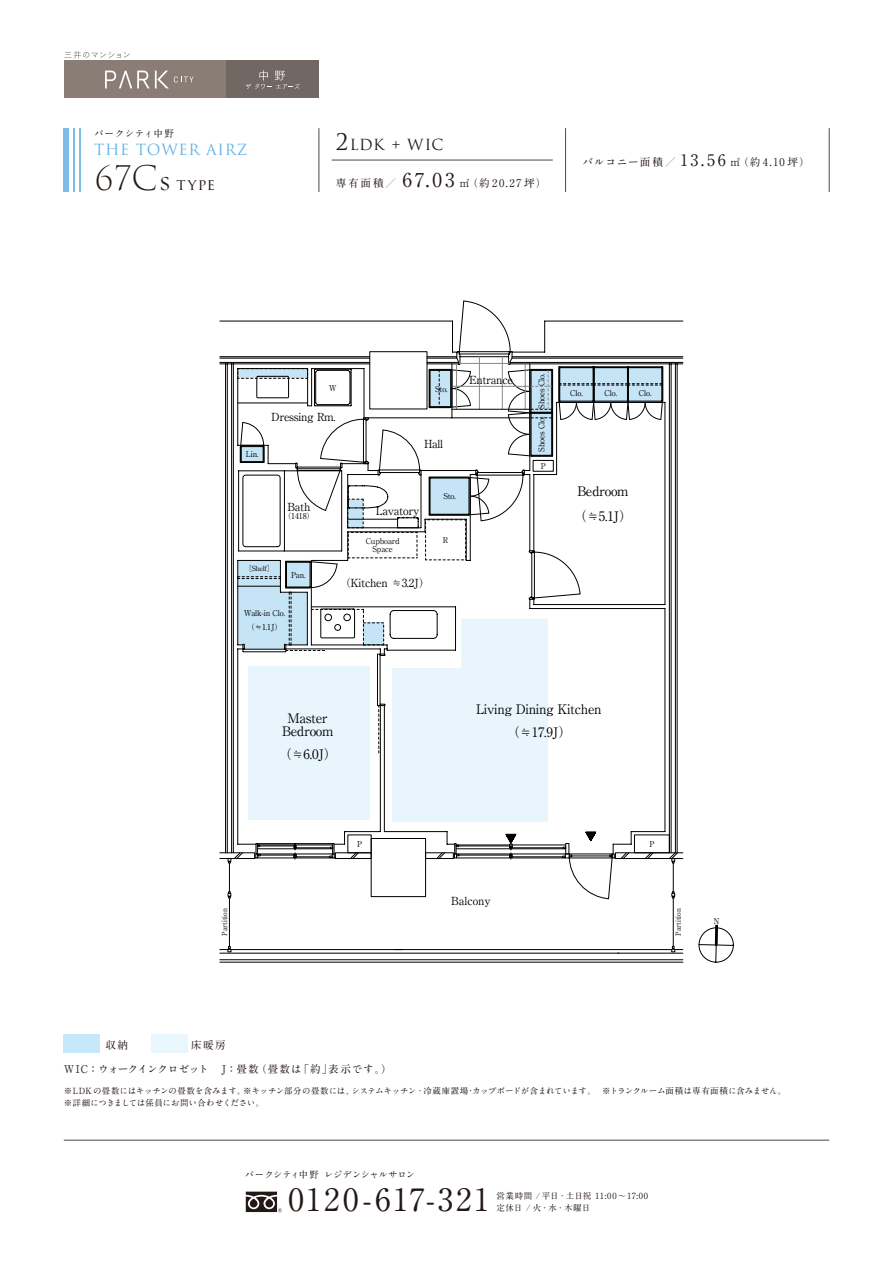
<style>
.page{position:relative;width:893px;height:1263px;background:#fff}
.page>*{position:absolute;margin:0;border:0;box-sizing:border-box;transform-origin:0 0}
.t1{font:700 30.9px "A1 Mincho Std";letter-spacing:.08em;color:#231815}
.t2{font:15.3px "Trajan Pro 3";color:#231815}
.t3{font:15px "Trajan Pro 3";letter-spacing:.05em;color:#61b2e4}
.t4{font:14.85px "Trajan Pro 3";letter-spacing:.035em;color:#231815}
.t5{font:13.05px/23px "Ryumin Pro Regular 90 msp RKSJ H";letter-spacing:-.025em;color:#000;text-align:center}
.t6{font:11.1px "Ryumin Pro Regular 90 msp RKSJ H";letter-spacing:-.025em;color:#000}
.t7{font:11.1px "Ryumin Pro Regular 90 msp RKSJ H";color:#000}
.t8{font:700 10.65px "A1 Mincho Std";letter-spacing:.005em;color:#231815}
.t9{font:700 10.65px "A1 Mincho Std";letter-spacing:.095em;color:#231815}
.t10{font:700 10.65px "A1 Mincho Std";letter-spacing:.165em;color:#231815}
.t11{font:700 9.6px "A1 Mincho Std";letter-spacing:.065em;color:#231815}
.t12{font:700 9.3px "A1 Mincho Std";letter-spacing:-.02em;color:#231815}
.t13{font:700 8.55px/12px "A1 Mincho Std";letter-spacing:-.005em;color:#231815}
.t14{font:700 8.55px/12px "A1 Mincho Std";letter-spacing:.045em;color:#231815}
.t15{font:7.95px "Ryumin Pro Regular 90 msp RKSJ H";letter-spacing:-.02em;color:#000}
.t16{font:7.05px "Ryumin Pro Regular 90 msp RKSJ H";letter-spacing:.005em;color:#000}
.s1{font-weight:300;font-size:33px}
.s2{font-family:"Cormorant Infant";font-weight:300;font-size:33px}
.s3{font-size:22.35px}
.s4{font-size:19.2px}
.s5{font-size:15.9px}
</style>
<div class="page">
<hr style="left:64px;top:1140px;width:765px;height:1px;background:#4c4948">
<div style="left:226px;top:61px;width:93px;height:37px;background:#716864"></div>
<div style="left:64px;top:61px;width:162px;height:37px;background:#897d76"></div>
<svg style="left:65px;top:51px;width:65px;height:7px"></svg>
<svg style="left:105px;top:71px;width:89px;height:17px"></svg>
<svg style="left:245px;top:70px;width:55px;height:19px"></svg>
<div style="left:64px;top:1034px;width:36px;height:18px;background:#c7e8fa"></div>
<div style="left:151px;top:1034px;width:36px;height:18px;background:#eaf6fd"></div>
<svg style="left:246px;top:1191px;width:36px;height:21px"></svg>
<hr style="left:332px;top:160px;width:221px;height:1px;background:#4c4948">
<div style="left:64px;top:128px;width:5px;height:64px;background:#7dbce8"></div>
<hr style="left:73px;top:128px;width:2px;height:64px;background:#7dbce8">
<hr style="left:79px;top:128px;width:2px;height:64px;background:#7dbce8">
<hr style="left:319px;top:128px;width:1px;height:64px;background:#4c4948">
<hr style="left:565px;top:128px;width:1px;height:64px;background:#4c4948">
<hr style="left:829px;top:128px;width:1px;height:64px;background:#4c4948">
<hr style="left:220px;top:959px;width:463px;height:1px;background:#000">
<hr style="left:220px;top:953px;width:463px;height:1px;background:#000">
<hr style="left:231px;top:949px;width:441px;height:1px;background:#000">
<hr style="left:220px;top:962px;width:463px;height:1px;background:#000">
<svg style="left:671px;top:946px;width:12px;height:6px"></svg>
<hr style="left:673px;top:898px;width:1px;height:48px;background:#000">
<svg style="left:220px;top:946px;width:11px;height:6px"></svg>
<hr style="left:229px;top:898px;width:1px;height:48px;background:#000">
<svg style="left:219px;top:301px;width:464px;height:599px"></svg>
<hr style="left:512px;top:845px;width:54px;height:1px;background:#000">
<hr style="left:456px;top:845px;width:54px;height:1px;background:#000">
<hr style="left:456px;top:848px;width:110px;height:1px;background:#000">
<svg style="left:699px;top:924px;width:35px;height:38px"></svg>
<p class="t11" style="left:94px;top:125px;width:81px">パークシティ中野</p>
<h3 class="t3" style="left:94px;top:139px;width:155px">THE TOWER AIRZ</h3>
<h2 class="t2" style="left:94px;top:174px;width:122px"><span class="s1">67C</span><span class="s2">s</span> type</h2>
<h3 class="t4" style="left:336px;top:134px;width:109px"><span class="s3">2</span>LDK + WIC</h3>
<p class="t10" style="left:336px;top:175px;width:212px">専有面積／ <span class="s4">67.03</span> ㎡（約20.27坪）</p>
<p class="t9" style="left:583px;top:153px;width:229px">バルコニー面積／ <span class="s5">13.56</span> ㎡（約4.10 坪）</p>
<p class="t15" style="left:246px;top:448px;width:14px">Lin.</p>
<p class="t15" style="left:329px;top:381px;width:9px">W</p>
<p class="t6" style="left:271px;top:408px;width:66px">Dressing Rm.</p>
<p class="t15" style="left:435px;top:382px;width:14px">Sto.</p>
<p class="t6" style="left:424px;top:435px;width:20px">Hall</p>
<p class="t6" style="left:469px;top:371px;width:45px">Entrance</p>
<p class="t16" style="left:245px;top:563px;width:30px">［Shelf］</p>
<p class="t6" style="left:288px;top:498px;width:24px">Bath</p>
<p class="t15" style="left:284px;top:510px;width:33px">（1418）</p>
<p class="t15" style="left:291px;top:568px;width:16px">Pan.</p>
<p class="t15" style="left:244px;top:606px;width:43px">Walk-in Clo.</p>
<p class="t15" style="left:247px;top:621px;width:37px">（≒1.1J）</p>
<p class="t6" style="left:376px;top:502px;width:45px">Lavatory</p>
<p class="t15" style="left:443px;top:490px;width:14px">Sto.</p>
<p class="t15" style="left:366px;top:535px;width:36px">Cupboard</p>
<p class="t15" style="left:443px;top:534px;width:7px">R</p>
<p class="t15" style="left:373px;top:543px;width:22px">Space</p>
<p class="t6" style="left:340px;top:574px;width:92px">（Kitchen ≒3.2J）</p>
<p class="t15" style="left:535px;top:409px;width:37px;rotate:-90deg">Shoes Clo.</p>
<p class="t15" style="left:535px;top:452px;width:37px;rotate:-90deg">Shoes Clo.</p>
<p class="t15" style="left:541px;top:460px;width:7px">P</p>
<p class="t15" style="left:570px;top:387px;width:14px">Clo.</p>
<p class="t15" style="left:605px;top:387px;width:14px">Clo.</p>
<p class="t15" style="left:639px;top:387px;width:14px">Clo.</p>
<h3 class="t5" style="left:574px;top:478px;width:60px;line-height:24.6px;text-align:left">Bedroom（≒5.1J）</h3>
<h3 class="t5" style="left:282px;top:710px;width:53px;line-height:13.2px">Master<br>Bedroom</h3>
<h3 class="t5" style="left:279px;top:741px;width:60px">（≒6.0J）</h3>
<p class="t15" style="left:357px;top:838px;width:7px">P</p>
<h3 class="t5" style="left:476px;top:696px;width:127px">Living Dining Kitchen（≒17.9J）</h3>
<p class="t15" style="left:649px;top:838px;width:7px">P</p>
<p class="t7" style="left:451px;top:892px;width:41px">Balcony</p>
<p class="t16" style="left:219px;top:936px;width:29px;rotate:-90deg">Partition</p>
<p class="t16" style="left:673px;top:936px;width:29px;rotate:-90deg">Partition</p>
<p class="t9" style="left:105px;top:1036px;width:36px">収納　</p>
<p class="t9" style="left:191px;top:1036px;width:36px">床暖房</p>
<p class="t8" style="left:64px;top:1060px;width:329px">WIC：ウォークインクロゼット　J：畳数（畳数は「約」表示です。）</p>
<p class="t13" style="left:64px;top:1084px;width:724px">※LDKの畳数にはキッチンの畳数を含みます。※キッチン部分の畳数には、システムキッチン・冷蔵庫置場･カップボードが含まれています。 ※トランクルーム面積は専有面積に含みません。※詳細につきましては係員にお問い合わせください。</p>
<p class="t12" style="left:245px;top:1167px;width:172px">パークシティ中野レジデンシャルサロン</p>
<h1 class="t1" style="left:289px;top:1175px;width:202px">0120-617-321</h1>
<p class="t14" style="left:497px;top:1189px;width:153px">営業時間 / 平日・土日祝 11:00～17:00定休日 / 火・水・木曜日</p>
</div>
